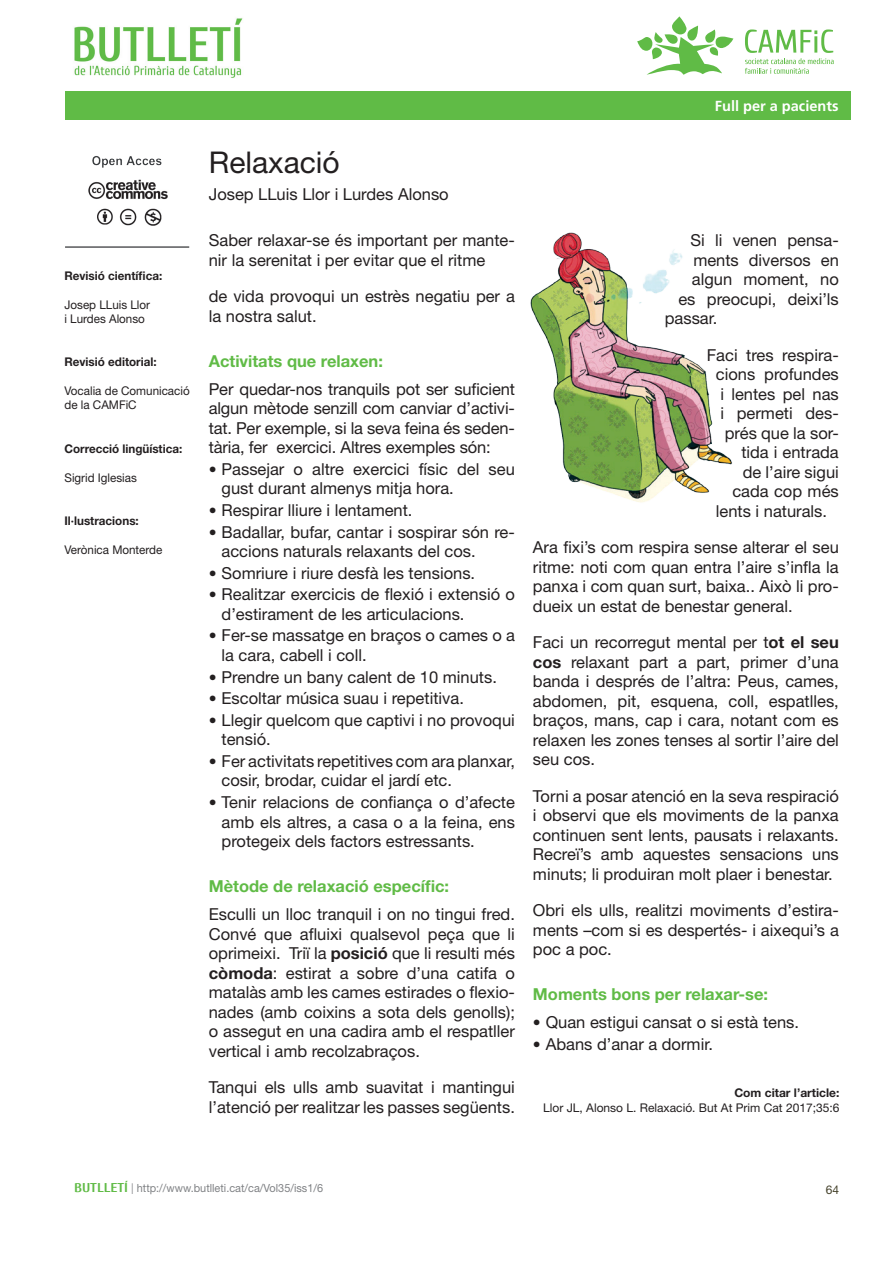
<style>
.page{position:relative;width:893px;height:1263px;background:#fff}
.page>*{position:absolute;margin:0;border:0;box-sizing:border-box;transform-origin:0 0}
.Titular{font:30px "Helvetica Neue LT Std";color:#231f20}
.Galerada{font:16.5px/19.5px "Helvetica Neue LT Std";color:#231f20;text-align:justify}
.Galerada_con_punto{font:16.5px/19.5px "Helvetica Neue LT Std";color:#231f20}
.Titulo{font:700 16.5px "Helvetica Neue LT Std";color:#60bb46}
.Autores{font:16.5px "Helvetica Neue LT Std";color:#231f20}
.t1{font:700 14.55px "Frutiger LT Std";color:#fff}
.Galerada-2{font:12px/14.4px "Helvetica Neue LT Std";color:#231f20}
.t2{font:700 12px "Helvetica Neue LT Std";color:#231f20}
.t3{font:12px "Helvetica Neue LT Std";color:#44412a}
.t4{font:11.25px "Helvetica Neue LT Std";color:#808285}
.s1{font-size:15.75px}
.s2{font-weight:700}
.s3{font-family:"Cuprum";font-weight:700;font-size:12.75px;color:#60bb46}
.s4{font-weight:100;font-size:15px}
</style>
<div class="page">
<svg style="left:637px;top:16px;width:96px;height:59px"></svg>
<svg style="left:745px;top:29px;width:89px;height:45px"></svg>
<div style="left:65px;top:91px;width:786px;height:28px;background:#60bb46"></div>
<img style="left:74px;top:18px;width:169px;height:60px">
<img style="left:88px;top:179px;width:80px;height:47px">
<hr style="left:65px;top:246px;width:124px;height:2px;background:#57585a">
<img style="left:92px;top:156px;width:70px;height:12px">
<img style="left:530px;top:232px;width:202px;height:271px">
<p class="t2" style="left:64px;top:268px;width:99px">Revisió científica:</p>
<p class="Galerada-2" style="left:64px;top:297px;width:87px">Josep LLuis Llor i Lurdes Alonso</p>
<p class="t2" style="left:64px;top:355px;width:94px">Revisió editorial:</p>
<p class="Galerada-2" style="left:64px;top:383px;width:127px">Vocalia de Comunicació de la CAMFiC</p>
<p class="t2" style="left:64px;top:441px;width:119px">Correcció lingüística:</p>
<p class="Galerada-2" style="left:64px;top:470px;width:74px">Sigrid Iglesias</p>
<p class="t2" style="left:64px;top:513px;width:76px">Il·lustracions:</p>
<p class="Galerada-2" style="left:64px;top:542px;width:99px">Verònica Monterde</p>
<p class="Titular" style="left:209px;top:145px;width:133px">Relaxació</p>
<p class="Autores" style="left:209px;top:184px;width:241px">Josep LLuis Llor i Lurdes Alonso</p>
<p class="Galerada" style="left:209px;top:230px;width:308px">Saber relaxar-se és important per mante&shy;nir la serenitat i per evitar que el ritme</p>
<p class="Galerada" style="left:209px;top:286px;width:308px">de vida provoqui un estrès negatiu per a la nostra salut.</p>
<p class="Titulo" style="left:209px;top:350px;width:176px">Activitats que relaxen:</p>
<p class="Galerada" style="left:209px;top:379px;width:308px">Per quedar-nos tranquils pot ser suficient algun mètode senzill com canviar d’activi&shy;tat. Per exemple, si la seva feina és seden&shy;tària, fer exercici. Altres exemples són:</p>
<p class="Galerada_con_punto" style="left:222px;top:459px;width:295px;text-indent:-13px"><span class="s1">•</span> Passejar o altre exercici físic del seu gust durant almenys mitja hora.</p>
<p class="Galerada_con_punto" style="left:209px;top:500px;width:205px"><span class="s1">•</span> Respirar lliure i lentament.</p>
<p class="Galerada_con_punto" style="left:222px;top:522px;width:295px;text-indent:-13px"><span class="s1">•</span> Badallar, bufar, cantar i sospirar són re&shy;accions naturals relaxants del cos.</p>
<p class="Galerada_con_punto" style="left:209px;top:563px;width:268px"><span class="s1">•</span> Somriure i riure desfà les tensions.</p>
<p class="Galerada_con_punto" style="left:222px;top:584px;width:295px;text-indent:-13px"><span class="s1">•</span> Realitzar exercicis de flexió i extensió o d’estirament de les articulacions.</p>
<p class="Galerada_con_punto" style="left:222px;top:626px;width:295px;text-indent:-13px"><span class="s1">•</span> Fer-se massatge en braços o cames o a la cara, cabell i coll.</p>
<p class="Galerada_con_punto" style="left:209px;top:667px;width:290px"><span class="s1">•</span> Prendre un bany calent de 10 minuts.</p>
<p class="Galerada_con_punto" style="left:209px;top:688px;width:257px"><span class="s1">•</span> Escoltar música suau i repetitiva.</p>
<p class="Galerada_con_punto" style="left:222px;top:710px;width:295px;text-indent:-13px"><span class="s1">•</span> Llegir quelcom que captivi i no provoqui tensió.</p>
<p class="Galerada_con_punto" style="left:222px;top:751px;width:295px;text-indent:-13px"><span class="s1">•</span> Fer activitats repetitives com ara planxar, cosir, brodar, cuidar el jardí etc.</p>
<p class="Galerada_con_punto" style="left:222px;top:792px;width:295px;text-align:justify;text-indent:-13px"><span class="s1">•</span> Tenir relacions de confiança o d’afecte amb els altres, a casa o a la feina, ens protegeix dels factors estressants.</p>
<p class="Titulo" style="left:209px;top:876px;width:242px">Mètode de relaxació específic:</p>
<p class="Galerada" style="left:209px;top:904px;width:308px">Esculli un lloc tranquil i on no tingui fred.<br>Convé que afluixi qualsevol peça que li oprimeixi. Triï la <span class="s2">posició</span> que li resulti més <span class="s2">còmoda</span>: estirat a sobre d’una catifa o matalàs amb les cames estirades o flexio&shy;nades (amb coixins a sota dels genolls); o assegut en una cadira amb el respatller vertical i amb recolzabraços.</p>
<p class="Galerada" style="left:209px;top:1077px;width:308px">Tanqui els ulls amb suavitat i mantingui l’atenció per realitzar les passes següents.</p>
<p class="t1" style="left:715px;top:97px;width:125px">Full per a pacients</p>
<p class="Galerada" style="left:690px;top:230px;width:150px">Si li venen pensa-</p>
<p class="Galerada" style="left:693px;top:250px;width:147px">ments diversos en</p>
<p class="Galerada" style="left:692px;top:269px;width:148px">algun moment, no</p>
<p class="Galerada" style="left:678px;top:289px;width:162px">es preocupi, deixi’ls</p>
<p class="Galerada" style="left:665px;top:308px;width:54px">passar.</p>
<p class="Galerada" style="left:707px;top:345px;width:134px">Faci tres respira-</p>
<p class="Galerada" style="left:716px;top:364px;width:125px">cions profundes</p>
<p class="Galerada" style="left:720px;top:384px;width:120px">i lentes pel nas</p>
<p class="Galerada" style="left:720px;top:403px;width:120px">i permeti des-</p>
<p class="Galerada" style="left:725px;top:423px;width:116px">prés que la sor-</p>
<p class="Galerada" style="left:741px;top:442px;width:99px">tida i entrada</p>
<p class="Galerada" style="left:743px;top:462px;width:98px">de l’aire sigui</p>
<p class="Galerada" style="left:732px;top:481px;width:108px">cada cop més</p>
<p class="Galerada" style="left:716px;top:501px;width:113px">lents i naturals.</p>
<p class="Galerada" style="left:533px;top:537px;width:307px">Ara fixi’s com respira sense alterar el seu ritme: noti com quan entra l’aire s’infla la panxa i com quan surt, baixa.. Això li pro&shy;dueix un estat de benestar general.</p>
<p class="Galerada" style="left:533px;top:632px;width:307px">Faci un recorregut mental per t<span class="s2">ot el seu cos</span> relaxant part a part, primer d’una banda i després de l’altra: Peus, cames, abdomen, pit, esquena, coll, espatlles, braços, mans, cap i cara, notant com es relaxen les zones tenses al sortir l’aire del seu cos.</p>
<p class="Galerada" style="left:533px;top:786px;width:307px">Torni a posar atenció en la seva respiració i observi que els moviments de la panxa continuen sent lents, pausats i relaxants.<br>Recreï’s amb aquestes sensacions uns minuts; li produiran molt plaer i benestar.</p>
<p class="Galerada" style="left:533px;top:900px;width:307px">Obri els ulls, realitzi moviments d’estira&shy;ments –com si es despertés- i aixequi’s a poc a poc.</p>
<p class="Titulo" style="left:533px;top:984px;width:237px">Moments bons per relaxar-se:</p>
<p class="Galerada_con_punto" style="left:533px;top:1012px;width:268px"><span class="s1">•</span> Quan estigui cansat o si està tens.</p>
<p class="Galerada_con_punto" style="left:533px;top:1034px;width:181px"><span class="s1">•</span> Abans d’anar a dormir.</p>
<p class="Galerada-2" style="left:543px;top:1085px;width:298px;line-height:15px;text-align:right"><span class="s2">Com citar l’article:<br></span>Llor JL, Alonso L. Relaxació. But At Prim Cat 2017;35:6</p>
<p class="t4" style="left:74px;top:1181px;width:251px"><span class="s3">BUTLLETÍ</span> <span class="s4">I</span> http://www.butlleti.cat/ca/Vol35/iss1/6</p>
<p class="t3" style="left:826px;top:1182px;width:15px">64</p>
</div>
